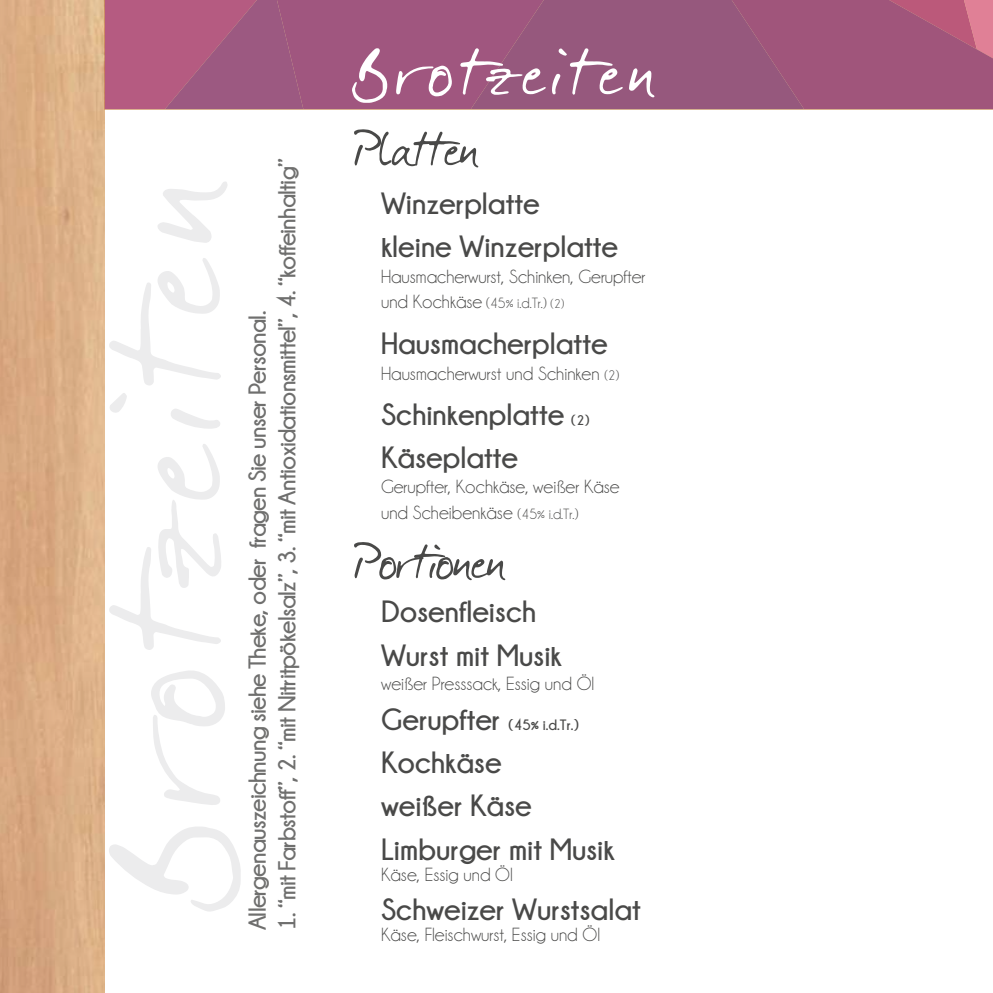
<style>
.page{position:relative;width:993px;height:993px;background:#fff}
.page>*{position:absolute;margin:0;border:0;box-sizing:border-box;transform-origin:0 0}
.t1{font:84px "Darkwoman";letter-spacing:.1em;color:#fff}
.t2{font:61.25px "Darkwoman";color:#494948}
.t3{font:700 30.62px/43.4px "Champagne&Limousines";color:#494948}
.t4{font:700 24.5px "Champagne&Limousines";letter-spacing:-.03em;color:#6f6f6e}
.t5{font:19.25px/25.6px "Champagne&Limousines";color:#494948}
.t6{font:14.88px "Champagne&Limousines";color:#494948}
.t7{font:700 14.88px "Champagne&Limousines";color:#494948}
.s1{font-size:19.25px}
.s2{font-size:12.78px}
.s3{font-size:14px}
.s4{font-size:14.88px}
.s5{font-size:30.62px}
</style>
<div class="page">
<svg style="left:104px;top:0;width:888px;height:109px;background:#a0587d"></svg>
<p class="t4" style="left:273px;top:929px;width:772px;rotate:-90deg">1. “mit Farbstoff”, 2. “mit Nitritpökelsalz”, 3. “mit Antioxidationsmittel”, 4. “koffeinhaltig”</p>
<p class="t4" style="left:244px;top:929px;width:620px;rotate:-90deg">Allergenauszeichnung siehe Theke, oder fragen Sie unser Personal.</p>
<h1 class="t1" style="left:354px;top:16px;width:301px">Brotzeiten</h1>
<h2 class="t2" style="left:354px;top:108px;width:125px">Platten</h2>
<h3 class="t3" style="left:381px;top:182px;width:238px;line-height:42.9px">Winzerplatte kleine Winzerplatte</h3>
<p class="t5" style="left:381px;top:264px;width:266px">Hausmacherwurst, Schinken, Gerupfter</p>
<p class="t6" style="left:381px;top:296px;width:185px"><span class="s1">und Kochkäse</span> (45% i.d.Tr.) <span class="s2">(2)</span></p>
<h3 class="t3" style="left:381px;top:321px;width:228px">Hausmacherplatte</h3>
<p class="t5" style="left:381px;top:361px;width:240px">Hausmacherwurst und Schinken <span class="s3">(2)</span></p>
<h3 class="t3" style="left:381px;top:393px;width:210px;line-height:42.4px">Schinkenplatte <span class="s3">(2)<br></span>Käseplatte</h3>
<p class="t5" style="left:381px;top:474px;width:240px">Gerupfter, Kochkäse, weißer Käse und Scheibenkäse <span class="s4">(45% i.d.Tr.)</span></p>
<h2 class="t2" style="left:354px;top:521px;width:152px">Portionen</h2>
<h3 class="t3" style="left:381px;top:589px;width:182px;line-height:43.9px">Dosenfleisch<br>Wurst mit Musik</h3>
<p class="t5" style="left:381px;top:670px;width:215px">weißer Presssack, Essig und Öl</p>
<p class="t7" style="left:381px;top:716px;width:199px"><span class="s5">Gerupfter</span> (45% i.d.Tr.)</p>
<h3 class="t3" style="left:381px;top:739px;width:235px">Kochkäse<br>weißer Käse<br>Limburger mit Musik</h3>
<p class="t5" style="left:381px;top:861px;width:133px">Käse, Essig und Öl</p>
<h3 class="t3" style="left:381px;top:886px;width:261px">Schweizer Wurstsalat</h3>
<p class="t5" style="left:381px;top:921px;width:220px">Käse, Fleischwurst, Essig und Öl</p>
</div>
